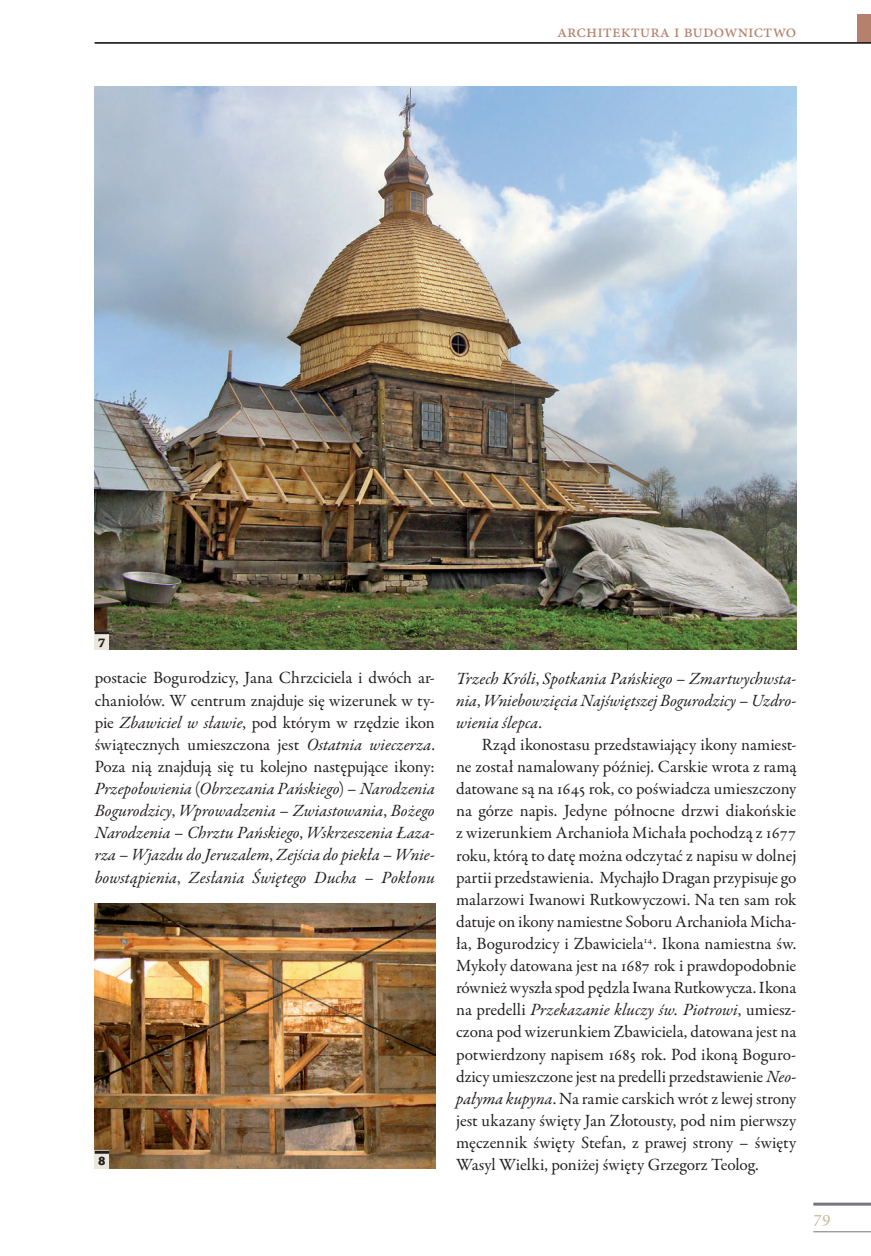
<style>
.page{position:relative;width:871px;height:1256px;background:#fff}
.page>*{position:absolute;margin:0;border:0;box-sizing:border-box;transform-origin:0 0}
.t1{font:18px "Minion Pro";color:#b5816c}
.t2{font:18px "Minion Pro";color:#c8bd9e}
.t3{font:17.25px/22px "Garamond Premr Pro";color:#231f20;text-align:justify}
.t4{font:italic 17.25px/22px "Garamond Premr Pro";letter-spacing:-.005em;color:#231f20;text-align:justify}
.t5{font:900 12.75px "PF Agora Serif Pro";color:#231f20}
.s1{font-style:normal}
.s2{font-style:italic}
</style>
<div class="page">
<hr style="left:813px;top:1202px;width:58px;height:3px;background:#757679">
<hr style="left:813px;top:1231px;width:58px;height:1px;background:#757679">
<div style="left:857px;top:14px;width:14px;height:29px;background:#b5816c"></div>
<img style="left:95px;top:86px;width:701px;height:563px">
<div style="left:95px;top:631px;width:14px;height:18px;background:#ebe7db"></div>
<hr style="left:95px;top:631px;width:14px;height:3px;background:#231f20">
<hr style="left:95px;top:43px;width:776px;height:1px;background:#231f20">
<img style="left:95px;top:903px;width:341px;height:265px">
<div style="left:95px;top:1150px;width:14px;height:18px;background:#ebe7db"></div>
<hr style="left:95px;top:1150px;width:14px;height:3px;background:#231f20">
<p class="t1" style="left:557px;top:20px;width:241px">architektura i budownictwo</p>
<p class="t5" style="left:98px;top:632px;width:9px">7</p>
<p class="t4" style="left:95px;top:668px;width:342px"><span class="s1">postacie Bogurodzicy, Jana Chrzciciela i dwóch ar&shy;chaniołów. W centrum znajduje się wizerunek w ty&shy;pie</span> Zbawiciel w sławie<span class="s1">, pod którym w rzędzie ikon świątecznych umieszczona jest</span> Ostatnia wieczerza<span class="s1">.<br>Poza nią znajdują się tu kolejno następujące ikony:<br></span>Przepołowienia <span class="s1">(</span>Obrzezania Pańskiego<span class="s1">) –</span> Narodzenia Bogurodzicy<span class="s1">,</span> Wprowadzenia <span class="s1">–</span> Zwiastowania<span class="s1">,</span> Bożego Narodzenia <span class="s1">–</span> Chrztu Pańskiego<span class="s1">,</span> Wskrzeszenia Łaza&shy;rza <span class="s1">–</span> Wjazdu do Jeruzalem<span class="s1">,</span> Zejścia do piekła <span class="s1">–</span> Wnie&shy;bowstąpienia<span class="s1">,</span> Zesłania Świętego Ducha <span class="s1">–</span> Pokłonu</p>
<p class="t4" style="left:456px;top:668px;width:342px">Trzech Króli<span class="s1">,</span> Spotkania Pańskiego <span class="s1">–</span> Zmartwychwsta&shy;nia<span class="s1">,</span> Wniebowzięcia Najświętszej Bogurodzicy <span class="s1">–</span> Uzdro&shy;wienia ślepca<span class="s1">.</span></p>
<p class="t3" style="left:456px;top:734px;width:342px;text-indent:26px">Rząd ikonostasu przedstawiający ikony namiest&shy;ne został namalowany później. Carskie wrota z ramą datowane są na 1645 rok, co poświadcza umieszczony na górze napis. Jedyne północne drzwi diakońskie z wizerunkiem Archanioła Michała pochodzą z 1677 roku, którą to datę można odczytać z napisu w dolnej partii przedstawienia. Mychajło Dragan przypisuje go malarzowi Iwanowi Rutkowyczowi. Na ten sam rok datuje on ikony namiestne Soboru Archanioła Micha&shy;ła, Bogurodzicy i Zbawiciela<sup>14</sup>. Ikona namiestna św.<br>Mykoły datowana jest na 1687 rok i prawdopodobnie również wyszła spod pędzla Iwana Rutkowycza. Ikona na predelli <span class="s2">Przekazanie kluczy św. Piotrowi</span>, umiesz&shy;czona pod wizerunkiem Zbawiciela, datowana jest na potwierdzony napisem 1685 rok. Pod ikoną Boguro&shy;dzicy umieszczone jest na predelli przedstawienie <span class="s2">Neo&shy;pałyma kupyna</span>. Na ramie carskich wrót z lewej strony jest ukazany święty Jan Złotousty, pod nim pierwszy męczennik święty Stefan, z prawej strony – święty Wasyl Wielki, poniżej święty Grzegorz Teolog.</p>
<p class="t5" style="left:98px;top:1152px;width:10px">8</p>
<p class="t2" style="left:813px;top:1206px;width:19px">79</p>
</div>
